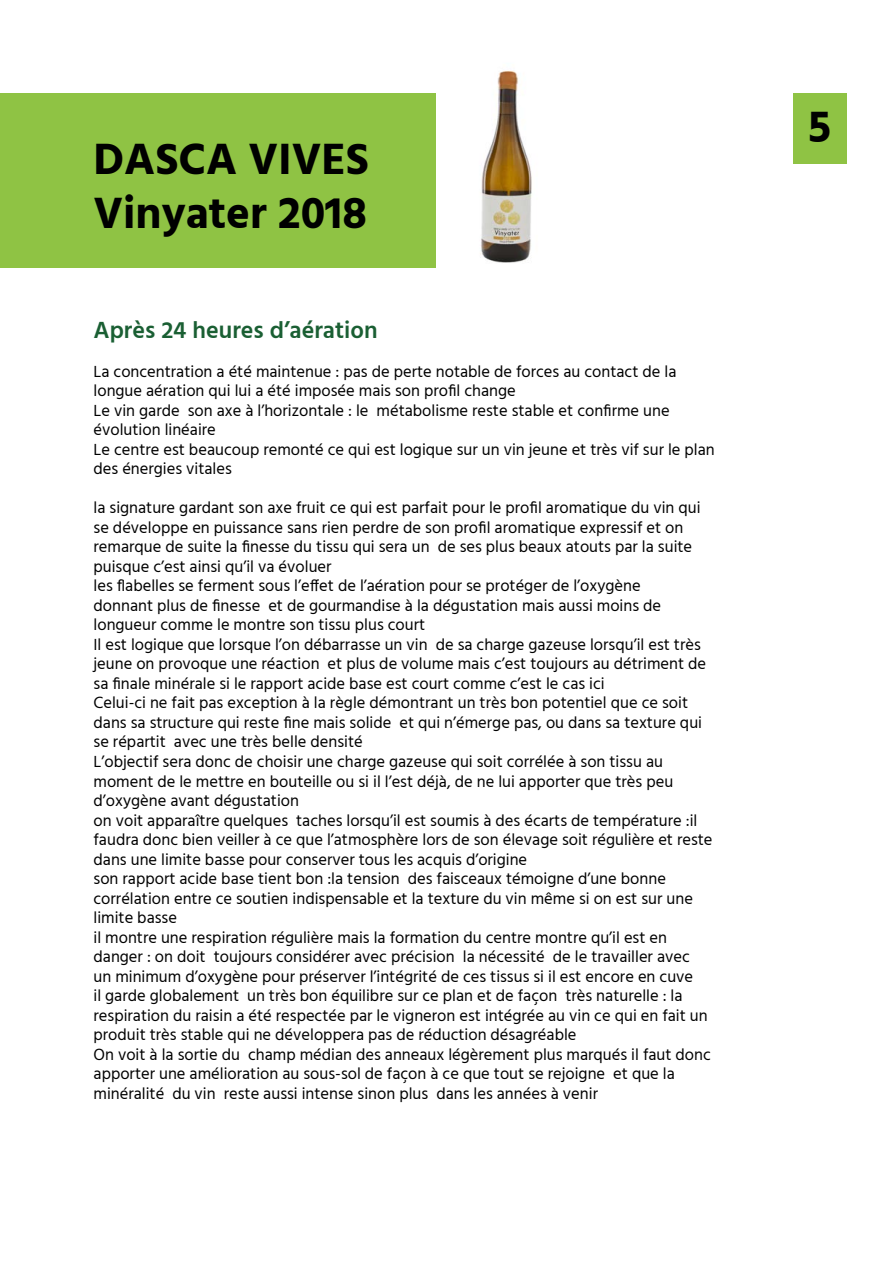
<style>
.page{position:relative;width:893px;height:1263px;background:#fff}
.page>*{position:absolute;margin:0;border:0;box-sizing:border-box;transform-origin:0 0}
.t1{font:700 45px/54px "Hind";color:#000}
.t2{font:600 24px "Hind";color:#1a5f33}
.t3{font:16.5px/19.5px "Hind";color:#000}
</style>
<div class="page">
<div style="left:793px;top:94px;width:53px;height:70px;background:#8fc344"></div>
<img style="left:480px;top:70px;width:52px;height:193px">
<div style="left:0;top:94px;width:436px;height:174px;background:#8fc344"></div>
<h1 class="t1" style="left:94px;top:132px;width:277px">DASCA VIVES<br>Vinyater 2018</h1>
<h2 class="t2" style="left:94px;top:313px;width:286px">Après 24 heures d’aération</h2>
<p class="t3" style="left:94px;top:362px;width:623px">La concentration a été maintenue : pas de perte notable de forces au contact de la longue aération qui lui a été imposée mais son profil change<br>Le vin garde son axe à l’horizontale : le métabolisme reste stable et confirme une évolution linéaire<br>Le centre est beaucoup remonté ce qui est logique sur un vin jeune et très vif sur le plan des énergies vitales</p>
<p class="t3" style="left:94px;top:499px;width:620px">la signature gardant son axe fruit ce qui est parfait pour le profil aromatique du vin qui se développe en puissance sans rien perdre de son profil aromatique expressif et on remarque de suite la finesse du tissu qui sera un de ses plus beaux atouts par la suite puisque c’est ainsi qu’il va évoluer<br>les flabelles se ferment sous l’effet de l’aération pour se protéger de l’oxygène<br>donnant plus de finesse et de gourmandise à la dégustation mais aussi moins de longueur comme le montre son tissu plus court<br>Il est logique que lorsque l’on débarrasse un vin de sa charge gazeuse lorsqu’il est très jeune on provoque une réaction et plus de volume mais c’est toujours au détriment de sa finale minérale si le rapport acide base est court comme c’est le cas ici<br>Celui-ci ne fait pas exception à la règle démontrant un très bon potentiel que ce soit dans sa structure qui reste fine mais solide et qui n’émerge pas, ou dans sa texture qui se répartit avec une très belle densité<br>L’objectif sera donc de choisir une charge gazeuse qui soit corrélée à son tissu au moment de le mettre en bouteille ou si il l’est déjà, de ne lui apporter que très peu d’oxygène avant dégustation<br>on voit apparaître quelques taches lorsqu’il est soumis à des écarts de température :il faudra donc bien veiller à ce que l’atmosphère lors de son élevage soit régulière et reste dans une limite basse pour conserver tous les acquis d’origine<br>son rapport acide base tient bon :la tension des faisceaux témoigne d’une bonne corrélation entre ce soutien indispensable et la texture du vin même si on est sur une limite basse<br>il montre une respiration régulière mais la formation du centre montre qu’il est en danger : on doit toujours considérer avec précision la nécessité de le travailler avec<br>un minimum d’oxygène pour préserver l’intégrité de ces tissus si il est encore en cuve<br>il garde globalement un très bon équilibre sur ce plan et de façon très naturelle : la respiration du raisin a été respectée par le vigneron est intégrée au vin ce qui en fait un produit très stable qui ne développera pas de réduction désagréable<br>On voit à la sortie du champ médian des anneaux légèrement plus marqués il faut donc apporter une amélioration au sous-sol de façon à ce que tout se rejoigne et que la minéralité du vin reste aussi intense sinon plus dans les années à venir</p>
<h1 class="t1" style="left:808px;top:100px;width:24px">5</h1>
</div>
